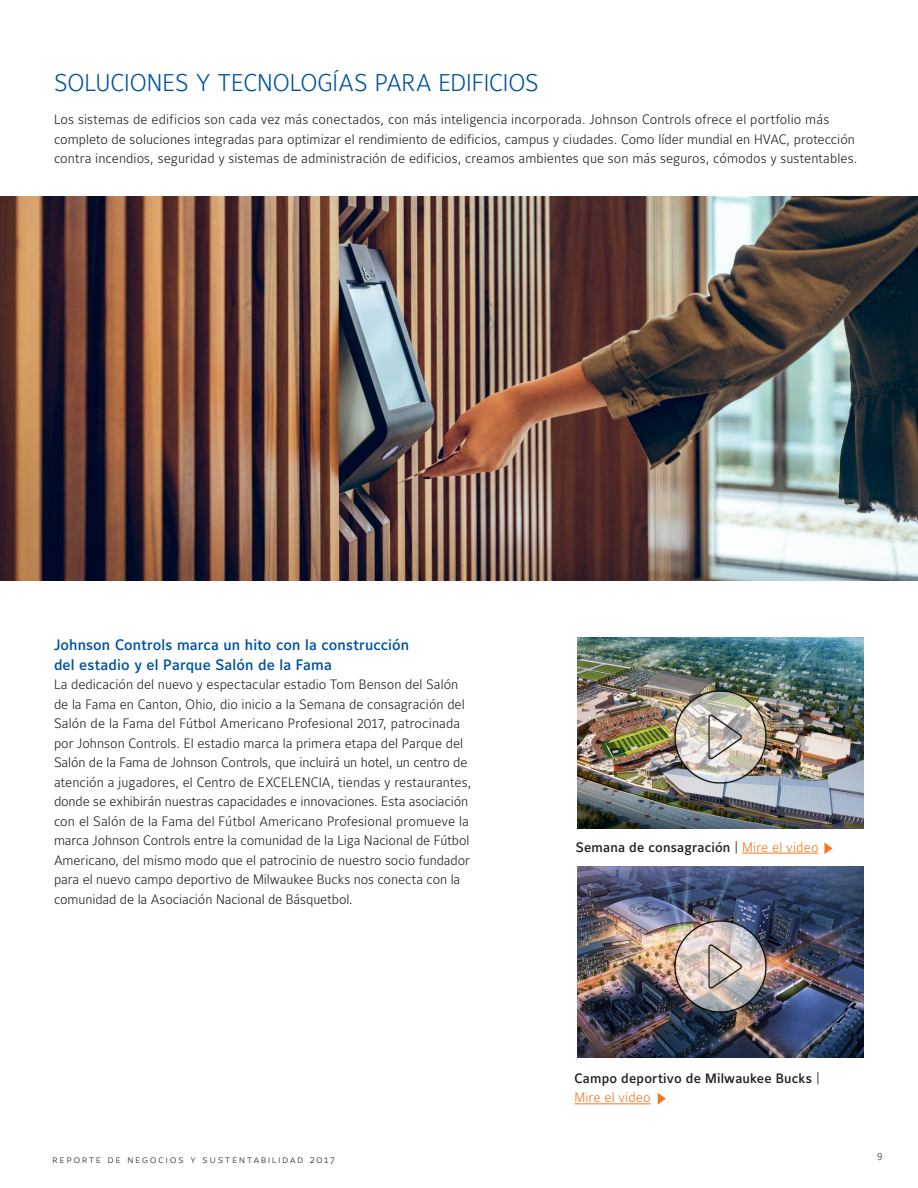
<style>
.page{position:relative;width:918px;height:1188px;background:#fff}
.page>*{position:absolute;margin:0;border:0;box-sizing:border-box;transform-origin:0 0}
.Body_Copy{font:24px "Maurea Light Lf";color:#01539e}
.subhead{font:15px/19.5px "Maurea Medium Lf";letter-spacing:.01em;color:#01539e}
.Body_Copy-2{font:13.5px/19.5px "Maurea Light Lf";color:#231f20}
.Body_Copy-3{font:13.5px/19.5px "Maurea Medium Lf";letter-spacing:.015em;color:#231f20}
.t1{font:10.5px "Maurea Light Caps";letter-spacing:.14em;color:#363536}
.t2{font:10.5px "Maurea Light Lf";color:#363536}
.s1{font-family:"Maurea Light Lf"}
.s2{font-family:"Maurea Light Lf";color:#f47721}
</style>
<div class="page">
<img style="left:0;top:196px;width:918px;height:384px">
<img style="left:577px;top:637px;width:287px;height:191px">
<img style="left:674px;top:691px;width:93px;height:92px">
<img style="left:577px;top:866px;width:287px;height:192px">
<img style="left:674px;top:920px;width:93px;height:93px">
<svg style="left:824px;top:842px;width:9px;height:12px"></svg>
<svg style="left:658px;top:1093px;width:8px;height:12px"></svg>
<hr style="left:742px;top:853px;width:77px;height:1px;background:#f47721">
<hr style="left:574px;top:1103px;width:77px;height:1px;background:#f47721">
<p class="Body_Copy" style="left:54px;top:70px;width:486px">SOLUCIONES Y TECNOLOGÍAS PARA EDIFICIOS</p>
<p class="Body_Copy-2" style="left:54px;top:111px;width:805px">Los sistemas de edificios son cada vez más conectados, con más inteligencia incorporada. Johnson Controls ofrece el portfolio más completo de soluciones integradas para optimizar el rendimiento de edificios, campus y ciudades. Como líder mundial en HVAC, protección contra incendios, seguridad y sistemas de administración de edificios, creamos ambientes que son más seguros, cómodos y sustentables.</p>
<p class="subhead" style="left:54px;top:636px;width:357px">Johnson Controls marca un hito con la construcción del estadio y el Parque Salón de la Fama</p>
<p class="Body_Copy-2" style="left:54px;top:676px;width:419px">La dedicación del nuevo y espectacular estadio Tom Benson del Salón de la Fama en Canton, Ohio, dio inicio a la Semana de consagración del Salón de la Fama del Fútbol Americano Profesional 2017, patrocinada por Johnson Controls. El estadio marca la primera etapa del Parque del Salón de la Fama de Johnson Controls, que incluirá un hotel, un centro de atención a jugadores, el Centro de EXCELENCIA, tiendas y restaurantes, donde se exhibirán nuestras capacidades e innovaciones. Esta asociación con el Salón de la Fama del Fútbol Americano Profesional promueve la marca Johnson Controls entre la comunidad de la Liga Nacional de Fútbol Americano, del mismo modo que el patrocinio de nuestro socio fundador para el nuevo campo deportivo de Milwaukee Bucks nos conecta con la comunidad de la Asociación Nacional de Básquetbol.</p>
<p class="t1" style="left:52px;top:1153px;width:284px">reporte de negocios y sustentabilidad 2017</p>
<p class="Body_Copy-3" style="left:576px;top:838px;width:244px">Semana de consagración <span class="s1">|</span> <span class="s2">Mire el video</span></p>
<p class="Body_Copy-3" style="left:574px;top:1069px;width:247px">Campo deportivo de Milwaukee Bucks <span class="s1">|<br></span><span class="s2">Mire el video</span></p>
<p class="t2" style="left:877px;top:1151px;width:7px">9</p>
</div>
